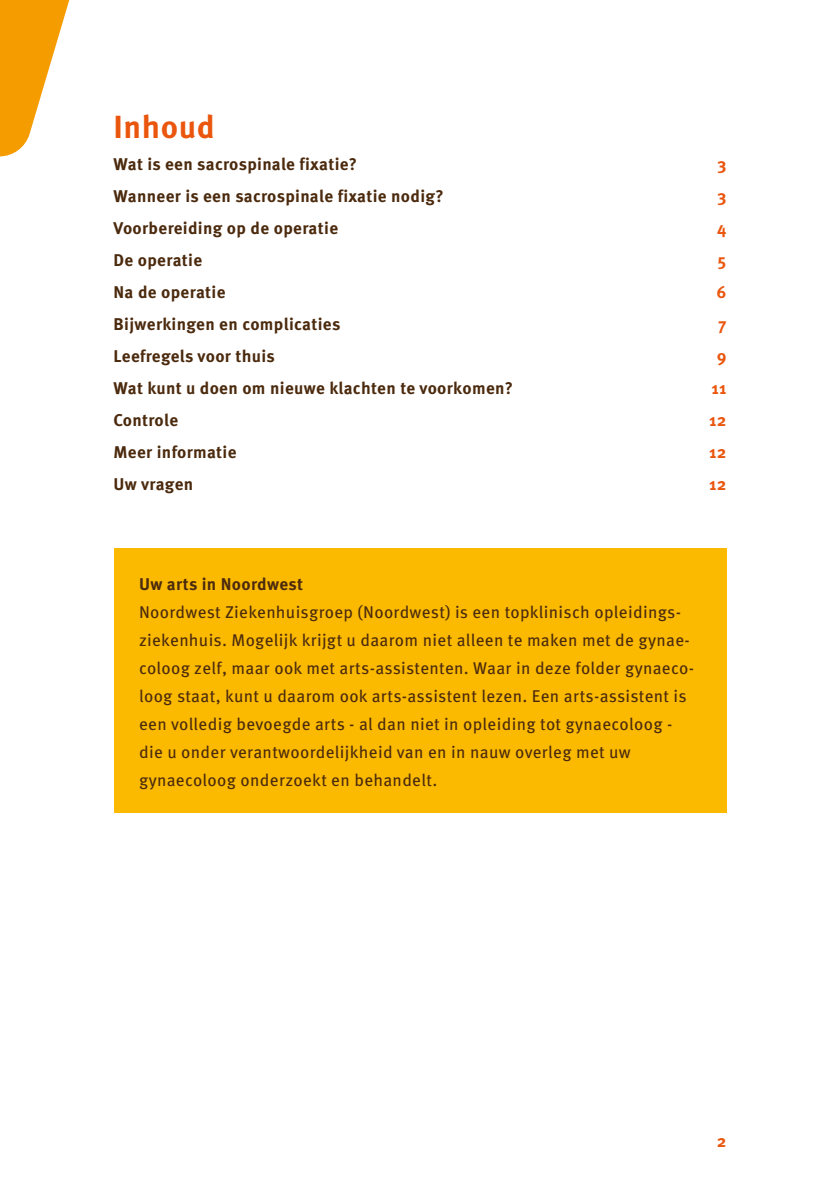
<style>
.page{position:relative;width:840px;height:1191px;background:#fff}
.page>*{position:absolute;margin:0;border:0;box-sizing:border-box;transform-origin:0 0}
.t1{font:700 32px "Meta Pro";letter-spacing:.02em;color:#ea560d}
.t2{font:17px/28px "Meta Pro";letter-spacing:.02em;color:#4b2a0e}
.t3{font:700 17px "Meta Pro";letter-spacing:.02em;color:#4b2a0e}
.t4{font:700 17px "Meta Pro";letter-spacing:.02em;color:#ea560d}
</style>
<div class="page">
<svg style="left:0;top:0;width:70px;height:156px"></svg>
<div style="left:113px;top:548px;width:613px;height:264px;background:#fbba00"></div>
<h1 class="t1" style="left:113px;top:101px;width:103px">Inhoud</h1>
<p class="t3" style="left:113px;top:150px;width:245px">Wat is een sacrospinale fixatie?</p>
<p class="t4" style="left:716px;top:150px;width:11px">3</p>
<p class="t3" style="left:113px;top:182px;width:331px">Wanneer is een sacrospinale fixatie nodig?</p>
<p class="t4" style="left:716px;top:182px;width:11px">3</p>
<p class="t3" style="left:113px;top:214px;width:226px">Voorbereiding op de operatie</p>
<p class="t4" style="left:716px;top:214px;width:11px">4</p>
<p class="t3" style="left:113px;top:246px;width:90px">De operatie</p>
<p class="t4" style="left:717px;top:246px;width:10px">5</p>
<p class="t3" style="left:113px;top:278px;width:113px">Na de operatie</p>
<p class="t4" style="left:716px;top:278px;width:11px">6</p>
<p class="t3" style="left:113px;top:310px;width:228px">Bijwerkingen en complicaties</p>
<p class="t4" style="left:717px;top:310px;width:10px">7</p>
<p class="t3" style="left:113px;top:342px;width:163px">Leefregels voor thuis</p>
<p class="t4" style="left:716px;top:342px;width:11px">9</p>
<p class="t3" style="left:113px;top:374px;width:401px">Wat kunt u doen om nieuwe klachten te voorkomen?</p>
<p class="t4" style="left:711px;top:374px;width:17px">11</p>
<p class="t3" style="left:113px;top:406px;width:66px">Controle</p>
<p class="t4" style="left:708px;top:406px;width:19px">12</p>
<p class="t3" style="left:113px;top:438px;width:124px">Meer informatie</p>
<p class="t4" style="left:708px;top:438px;width:19px">12</p>
<p class="t3" style="left:113px;top:470px;width:81px">Uw vragen</p>
<p class="t4" style="left:708px;top:470px;width:19px">12</p>
<p class="t3" style="left:139px;top:570px;width:165px">Uw arts in Noordwest</p>
<p class="t2" style="left:139px;top:596px;width:556px">Noordwest Ziekenhuisgroep (Noordwest) is een topklinisch opleidings&shy;ziekenhuis. Mogelijk krijgt u daarom niet alleen te maken met de gynae&shy;coloog zelf, maar ook met arts-assistenten. Waar in deze folder gynaeco&shy;loog staat, kunt u daarom ook arts-assistent lezen. Een arts-assistent is een volledig bevoegde arts - al dan niet in opleiding tot gynaecoloog - die u onder verantwoordelijkheid van en in nauw overleg met uw gynaecoloog onderzoekt en behandelt.</p>
<p class="t4" style="left:716px;top:1127px;width:11px">2</p>
</div>
